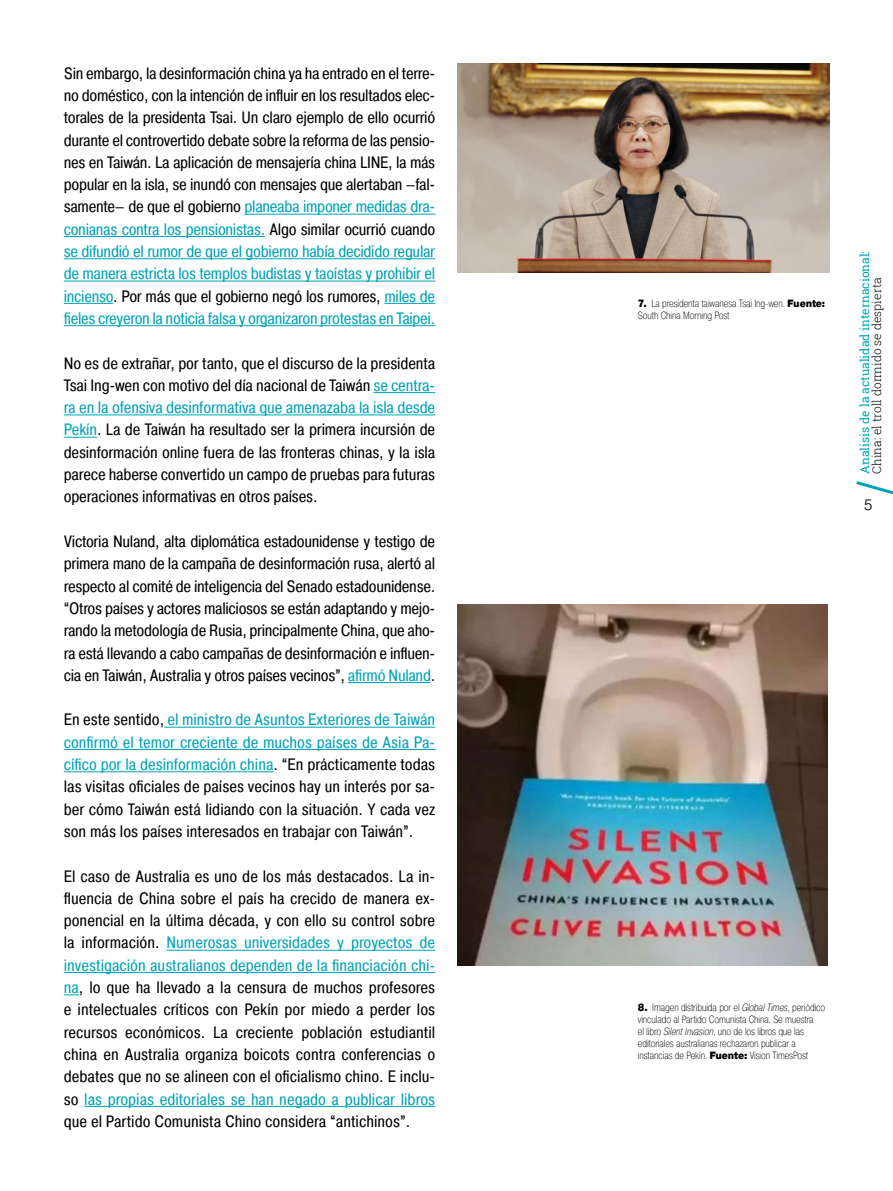
<style>
.page{position:relative;width:893px;height:1191px;background:#fff}
.page>*{position:absolute;margin:0;border:0;box-sizing:border-box;transform-origin:0 0}
.t1{font:16.5px/22.4px "Pragmatica Cond";letter-spacing:-.01em;color:#000;text-align:justify}
.t2{font:300 15px "Pragmatica";color:#000}
.t3{font:12px "Roboto Slab";color:#00a3b7}
.t4{font:300 12px "Roboto Slab";color:#000}
.t5{font:200 10.5px/12px "Pragmatica Cond";letter-spacing:-.01em;color:#000}
.s1{color:#00a3b7}
.s2{font-weight:900}
.s3{font-style:italic}
</style>
<div class="page">
<svg style="left:856px;top:481px;width:37px;height:14px"></svg>
<hr style="left:245px;top:214px;width:190px;height:1px;background:#00a3b7">
<hr style="left:64px;top:236px;width:201px;height:1px;background:#00a3b7">
<hr style="left:64px;top:258px;width:371px;height:1px;background:#00a3b7">
<hr style="left:64px;top:281px;width:371px;height:1px;background:#00a3b7">
<hr style="left:64px;top:303px;width:49px;height:1px;background:#00a3b7">
<hr style="left:384px;top:303px;width:51px;height:1px;background:#00a3b7">
<hr style="left:64px;top:325px;width:371px;height:1px;background:#00a3b7">
<hr style="left:373px;top:392px;width:62px;height:1px;background:#00a3b7">
<hr style="left:64px;top:414px;width:371px;height:1px;background:#00a3b7">
<hr style="left:64px;top:437px;width:33px;height:1px;background:#00a3b7">
<hr style="left:348px;top:682px;width:83px;height:1px;background:#00a3b7">
<hr style="left:164px;top:727px;width:271px;height:1px;background:#00a3b7">
<hr style="left:64px;top:749px;width:371px;height:1px;background:#00a3b7">
<hr style="left:64px;top:771px;width:210px;height:1px;background:#00a3b7">
<hr style="left:167px;top:949px;width:268px;height:1px;background:#00a3b7">
<hr style="left:64px;top:972px;width:371px;height:1px;background:#00a3b7">
<svg style="left:64px;top:994px;width:15px;height:1px"></svg>
<hr style="left:84px;top:1106px;width:351px;height:1px;background:#00a3b7">
<img style="left:458px;top:64px;width:371px;height:209px">
<img style="left:458px;top:604px;width:370px;height:361px">
<p class="t1" style="left:64px;top:62px;width:373px">Sin embargo, la desinformación china ya ha entrado en el terre&shy;no doméstico, con la intención de influir en los resultados elec&shy;torales de la presidenta Tsai. Un claro ejemplo de ello ocurrió durante el controvertido debate sobre la reforma de las pensio&shy;nes en Taiwán. La aplicación de mensajería china LINE, la más popular en la isla, se inundó con mensajes que alertaban –fal&shy;samente– de que el gobierno <span class="s1">planeaba imponer medidas dra&shy;conianas contra los pensionistas.</span> Algo similar ocurrió cuando <span class="s1">se difundió el rumor de que el gobierno había decidido regular de manera estricta los templos budistas y taoístas y prohibir el incienso</span>. Por más que el gobierno negó los rumores, <span class="s1">miles de fieles creyeron la noticia falsa y organizaron protestas en Taipei.</span></p>
<p class="t1" style="left:64px;top:352px;width:373px">No es de extrañar, por tanto, que el discurso de la presidenta Tsai Ing-wen con motivo del día nacional de Taiwán <span class="s1">se centra&shy;ra en la ofensiva desinformativa que amenazaba la isla desde Pekín</span>. La de Taiwán ha resultado ser la primera incursión de desinformación online fuera de las fronteras chinas, y la isla parece haberse convertido un campo de pruebas para futuras operaciones informativas en otros países.</p>
<p class="t1" style="left:64px;top:530px;width:373px">Victoria Nuland, alta diplomática estadounidense y testigo de primera mano de la campaña de desinformación rusa, alertó al respecto al comité de inteligencia del Senado estadounidense. “Otros países y actores maliciosos se están adaptando y mejo&shy;rando la metodología de Rusia, principalmente China, que aho&shy;ra está llevando a cabo campañas de desinformación e influen&shy;cia en Taiwán, Australia y otros países vecinos”, <span class="s1">afirmó Nuland</span>.</p>
<p class="t1" style="left:64px;top:708px;width:373px">En este sentido, <span class="s1">el ministro de Asuntos Exteriores de Taiwán confirmó el temor creciente de muchos países de Asia Pa&shy;cífico por la desinformación china</span>. “En prácticamente todas las visitas oficiales de países vecinos hay un interés por sa&shy;ber cómo Taiwán está lidiando con la situación. Y cada vez son más los países interesados en trabajar con Taiwán”.</p>
<p class="t1" style="left:64px;top:864px;width:373px">El caso de Australia es uno de los más destacados. La in&shy;fluencia de China sobre el país ha crecido de manera ex&shy;ponencial en la última década, y con ello su control sobre la información. <span class="s1">Numerosas universidades y proyectos de investigación australianos dependen de la financiación chi&shy;na</span>, lo que ha llevado a la censura de muchos profesores e intelectuales críticos con Pekín por miedo a perder los recursos económicos. La creciente población estudiantil china en Australia organiza boicots contra conferencias o debates que no se alineen con el oficialismo chino. E inclu&shy;so <span class="s1">las propias editoriales se han negado a publicar libros </span>que el Partido Comunista Chino considera “antichinos”.</p>
<p class="t5" style="left:638px;top:298px;width:189px"><span class="s2">7.</span> La presidenta taiwanesa Tsai Ing-wen. <span class="s2">Fuente:<br></span>South China Morning Post</p>
<p class="t3" style="left:857px;top:474px;width:224px;rotate:-90deg">Analisis de la actualidad internacional:</p>
<p class="t4" style="left:869px;top:474px;width:198px;rotate:-90deg">China: el troll dormido se despierta</p>
<p class="t2" style="left:864px;top:495px;width:10px">5</p>
<p class="t5" style="left:638px;top:1001px;width:189px"><span class="s2">8.</span> Imagen distribuida por el <span class="s3">Global Times</span>, periódico vinculado al Partido Comunista China. Se muestra<br>el libro <span class="s3">Silent Invasion</span>, uno de los libros que las editoriales australianas rechazaron publicar a instancias de Pekín. <span class="s2">Fuente:</span> Vision TimesPost</p>
</div>
